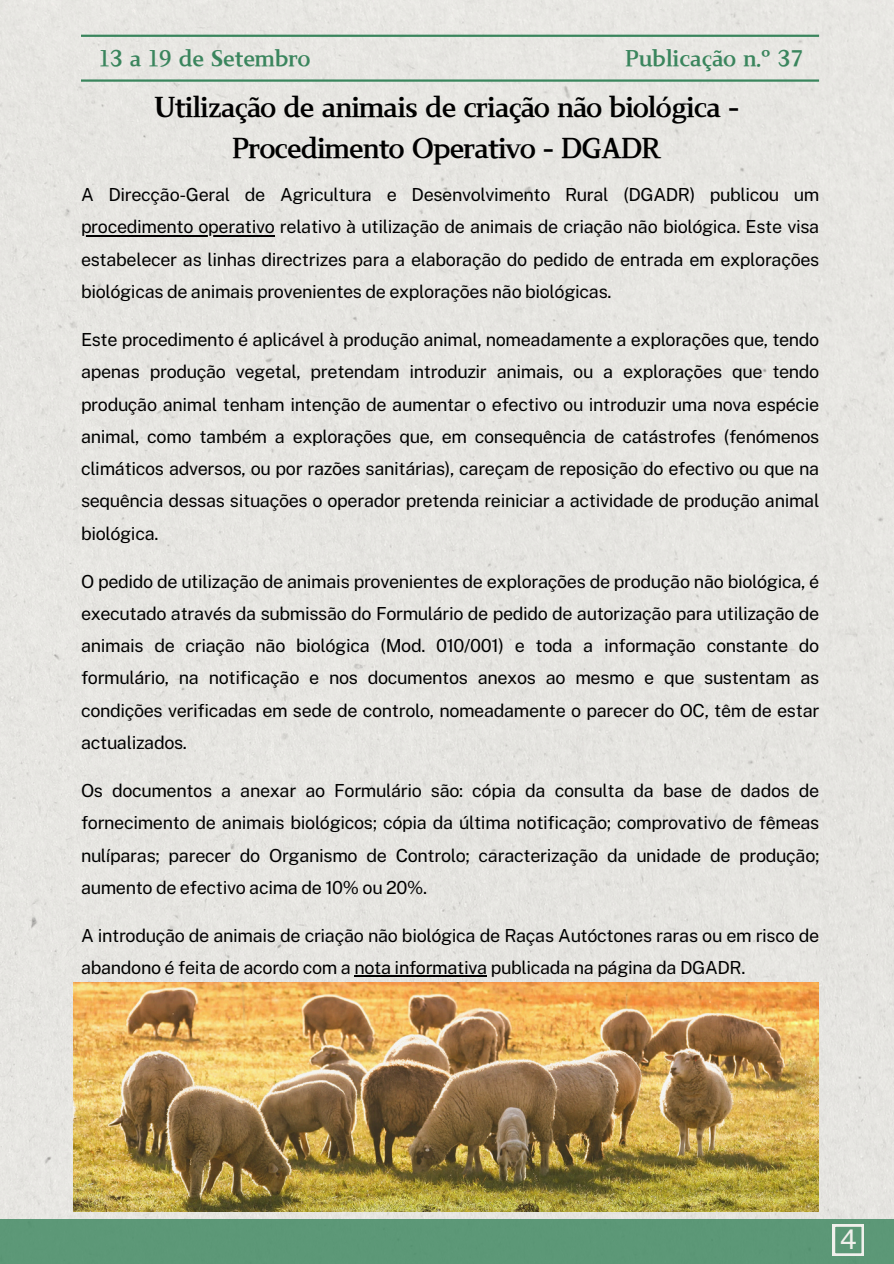
<style>
.page{position:relative;width:894px;height:1264px;background:#fff}
.page>*{position:absolute;margin:0;border:0;box-sizing:border-box;transform-origin:0 0}
.t1{font:30px/41.7px "Canva Bumper Crop";letter-spacing:-.025em;color:#000;text-align:center}
.t2{font:27px "Public Sans";color:#f1f0ec}
.t3{font:24px "Canva Bumper Crop";color:#3a855d}
.t4{font:18px/32.2px "Public Sans";letter-spacing:-.02em;color:#000;text-align:justify}
</style>
<div class="page">
<div style="left:0;top:0;width:893px;height:1219px;background:#e6e5e1"></div>
<div style="left:0;top:1219px;width:893px;height:44px;background:#5c9877"></div>
<svg style="left:832px;top:1224px;width:31px;height:31px"></svg>
<hr style="left:81px;top:35px;width:737px;height:2px;background:#3a855d">
<hr style="left:81px;top:79px;width:737px;height:3px;background:#3a855d">
<img style="left:73px;top:982px;width:745px;height:229px">
<hr style="left:81px;top:235px;width:193px;height:1px;background:#000">
<hr style="left:354px;top:975px;width:133px;height:2px;background:#000">
<h3 class="t3" style="left:100px;top:44px;width:212px">13 a 19 de Setembro</h3>
<p class="t3" style="left:625px;top:44px;width:179px">Publicação n.º 37</p>
<p class="t1" style="left:154px;top:87px;width:586px">Utilização de animais de criação não biológica -<br>Procedimento Operativo - DGADR</p>
<h2 class="t4" style="left:81px;top:178px;width:739px">A Direcção-Geral de Agricultura e Desenvolvimento Rural (DGADR) publicou um</h2>
<h1 class="t4" style="left:81px;top:211px;width:739px">procedimento operativo relativo à utilização de animais de criação não biológica. Este visa estabelecer as linhas directrizes para a elaboração do pedido de entrada em explorações biológicas de animais provenientes de explorações não biológicas.</h1>
<h1 class="t4" style="left:81px;top:323px;width:739px">Este procedimento é aplicável à produção animal, nomeadamente a explorações que, tendo</h1>
<p class="t4" style="left:81px;top:355px;width:739px">apenas produção vegetal, pretendam introduzir animais, ou a explorações que tendo produção animal tenham intenção de aumentar o efectivo ou introduzir uma nova espécie animal, como também a explorações que, em consequência de catástrofes (fenómenos climáticos adversos, ou por razões sanitárias), careçam de reposição do efectivo ou que na sequência dessas situações o operador pretenda reiniciar a actividade de produção animal biológica.</p>
<p class="t4" style="left:81px;top:565px;width:739px">O pedido de utilização de animais provenientes de explorações de produção não biológica, é</p>
<p class="t4" style="left:81px;top:597px;width:739px">executado através da submissão do Formulário de pedido de autorização para utilização de animais de criação não biológica (Mod. 010/001) e toda a informação constante do formulário, na notificação e nos documentos anexos ao mesmo e que sustentam as condições verificadas em sede de controlo, nomeadamente o parecer do OC, têm de estar actualizados.</p>
<p class="t4" style="left:81px;top:774px;width:739px">Os documentos a anexar ao Formulário são: cópia da consulta da base de dados de</p>
<p class="t4" style="left:81px;top:806px;width:739px">fornecimento de animais biológicos; cópia da última notificação; comprovativo de fêmeas nulíparas; parecer do Organismo de Controlo; caracterização da unidade de produção; aumento de efectivo acima de 10% ou 20%.</p>
<p class="t4" style="left:81px;top:919px;width:739px">A introdução de animais de criação não biológica de Raças Autóctones raras ou em risco de</p>
<p class="t4" style="left:81px;top:951px;width:665px">abandono é feita de acordo com a nota informativa publicada na página da DGADR.</p>
<p class="t2" style="left:839px;top:1223px;width:18px">4</p>
</div>
